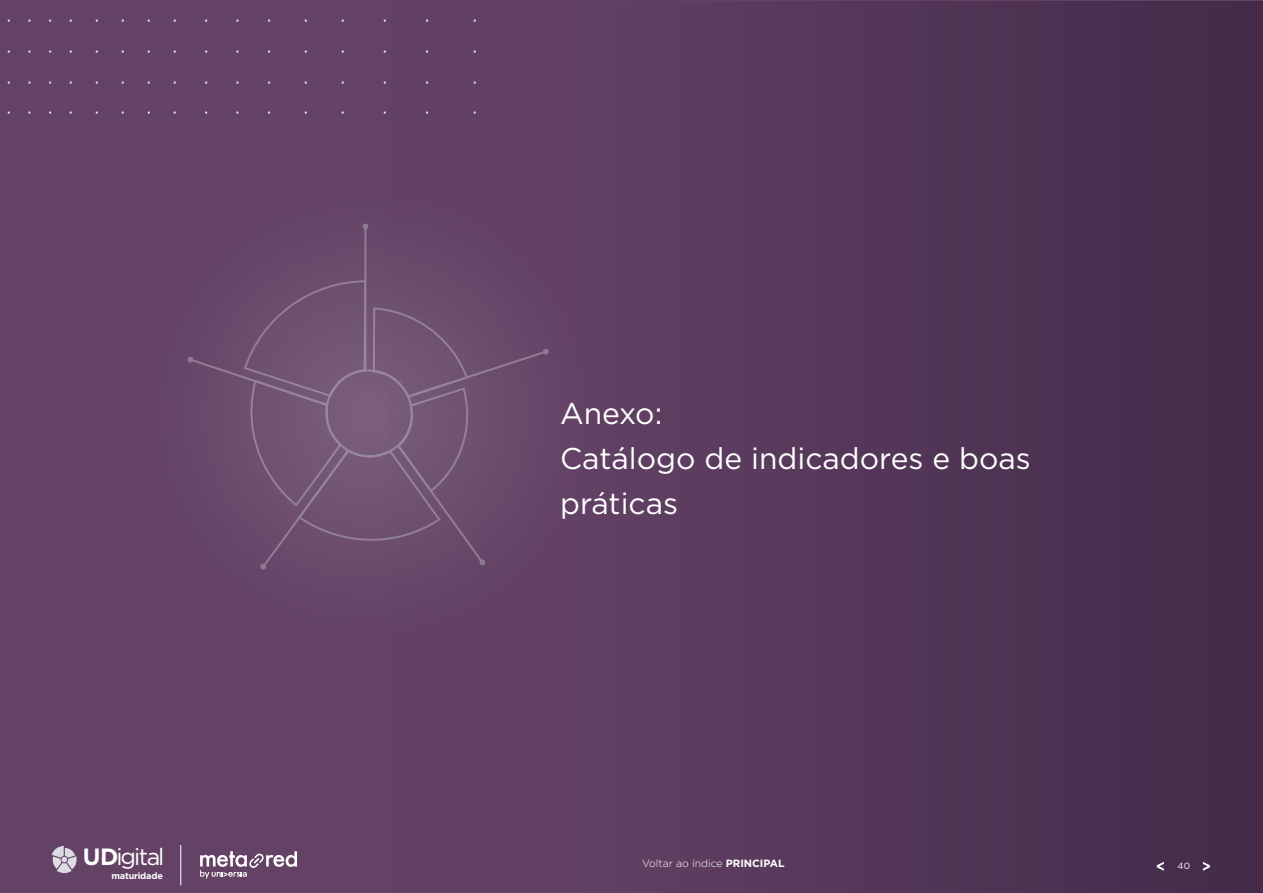
<style>
.page{position:relative;width:1263px;height:893px;background:#634265}
.page>*{position:absolute;margin:0;border:0;box-sizing:border-box;transform-origin:0 0}
.t1{font:30px/45px "Gotham";color:#fff}
.t2{font:23.55px "Gotham";letter-spacing:-.08em;color:#fff}
.t3{font:300 10.5px "Gotham";color:#fff}
.t4{font:700 9px "Gotham";letter-spacing:-.02em;color:#fff}
.t5{font:9px "Gotham";color:#fff}
.s1{font-weight:700}
</style>
<div class="page">
<div style="left:388px;top:2px;width:875px;height:891px;background:linear-gradient(to right,#684569,#442b4a)"></div>
<hr style="left:364px;top:226px;width:2px;height:145px;background:#e0eceb">
<svg style="left:362px;top:223px;width:7px;height:7px"></svg>
<svg style="left:278px;top:279px;width:89px;height:27px"></svg>
<svg style="left:187px;top:306px;width:362px;height:396px"></svg>
<svg style="left:1157px;top:862px;width:7px;height:9px"></svg>
<svg style="left:1203px;top:862px;width:7px;height:9px"></svg>
<svg style="left:200px;top:851px;width:97px;height:27px"></svg>
<hr style="left:180px;top:845px;width:1px;height:40px;background:#fff">
<svg style="left:51px;top:845px;width:27px;height:29px"></svg>
<div style="left:61px;top:856px;width:7px;height:7px;background:#dfd9e0;border-radius:50%"></div>
<div style="left:61px;top:856px;width:7px;height:7px;border:1px solid #614579;border-radius:50%"></div>
<svg style="left:426px;top:20px;width:50px;height:2px"></svg>
<svg style="left:426px;top:51px;width:50px;height:2px"></svg>
<svg style="left:426px;top:81px;width:50px;height:2px"></svg>
<svg style="left:426px;top:112px;width:50px;height:2px"></svg>
<p class="t2" style="left:83px;top:842px;width:83px"><span class="s1">UD</span>igital</p>
<p class="t4" style="left:112px;top:870px;width:53px">maturidade</p>
<p class="t1" style="left:560px;top:390px;width:472px">Anexo:<br>Catálogo de indicadores e boas práticas</p>
<p class="t3" style="left:642px;top:857px;width:144px">Voltar ao índice <span class="s1">PRINCIPAL</span></p>
<p class="t5" style="left:1178px;top:860px;width:14px">40</p>
</div>
